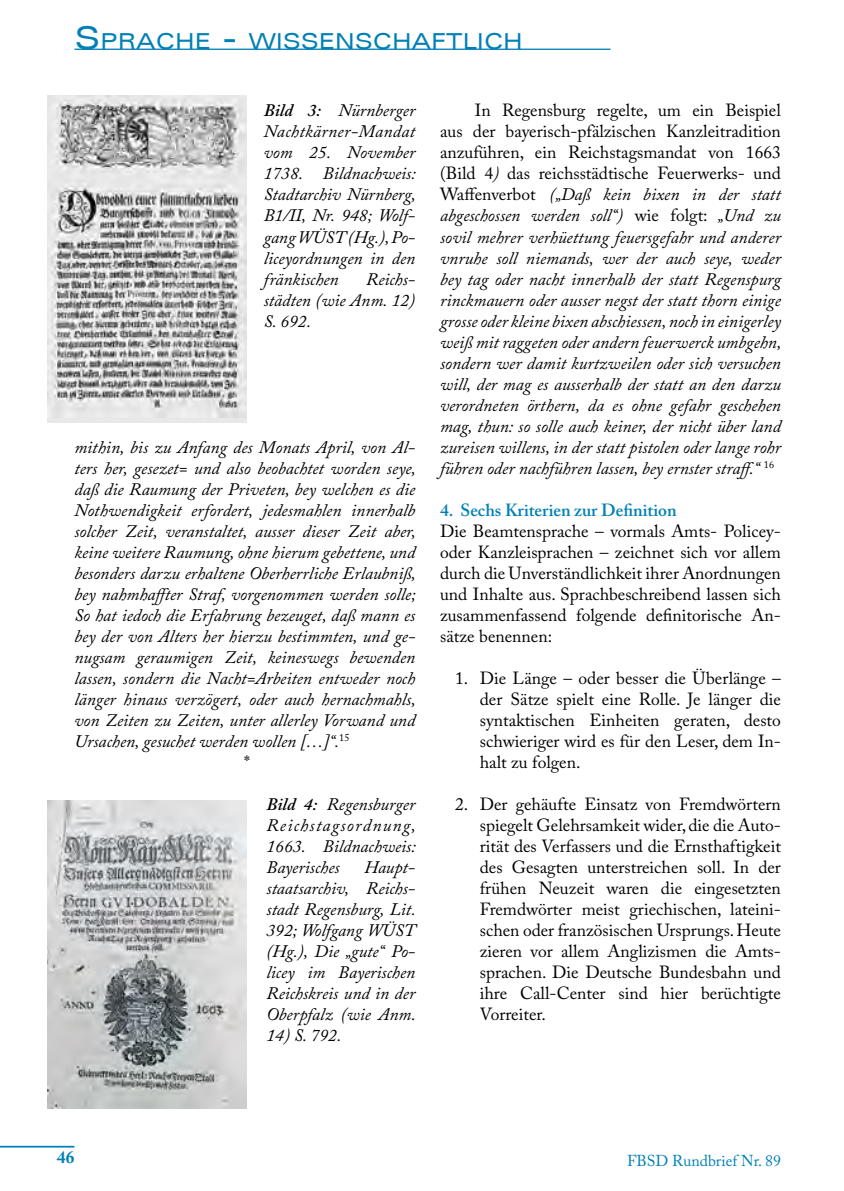
<style>
.page{position:relative;width:844px;height:1191px;background:#fff}
.page>*{position:absolute;margin:0;border:0;box-sizing:border-box;transform-origin:0 0}
.t1{font:expanded 22.05px "Univers";color:#0080b5}
.t2{font:italic 17.5px/21px "Adobe Caslon Pro";color:#000;text-align:justify}
.t3{font:17.5px/21px "Adobe Caslon Pro";color:#000;text-align:justify}
.t4{font:600 17.5px "Adobe Caslon Pro";color:#0080b5}
.t5{font:700 17.5px "Adobe Caslon Pro";color:#0080b5}
.t6{font:15.75px "Adobe Caslon Pro";color:#0080b5}
.s1{font-size:31.5px}
.s2{font-weight:600}
.s3{font-style:normal}
</style>
<div class="page">
<hr style="left:0;top:1145px;width:74px;height:2px;background:#0080b5">
<img style="left:48px;top:95px;width:198px;height:328px">
<img style="left:48px;top:800px;width:198px;height:308px">
<hr style="left:74px;top:49px;width:536px;height:1px;background:#0080b5">
<p class="t1" style="left:74px;top:28px;width:217px"><span class="s1">S</span>PRACHE <span class="s1">-</span> WISS</p>
<p class="t1" style="left:318px;top:28px;width:206px">ENSCHAFTLICH</p>
<p class="t2" style="left:264px;top:100px;width:153px"><span class="s2">Bild 3:</span> Nürnberger Nachtkärner-Mandat vom 25. November 1738. Bildnachweis:<br>Stadtarchiv Nürnberg, B1/II, Nr. 948; Wolf&shy;gang WÜST (Hg.), Po&shy;liceyordnungen in den fränkischen</p>
<p class="t2" style="left:264px;top:268px;width:153px;text-indent:102px">Reichs&shy;städten (wie Anm. 12)<br>S. 692.</p>
<p class="t2" style="left:74px;top:436px;width:342px">mithin, bis zu Anfang des Monats April, von Al-</p>
<p class="t2" style="left:74px;top:457px;width:343px">ters her, gesezet= und also beobachtet worden seye,</p>
<p class="t2" style="left:74px;top:478px;width:342px">daß die Raumung der Priveten, bey welchen es die</p>
<p class="t2" style="left:74px;top:499px;width:342px">Nothwendigkeit erfordert, jedesmahlen innerhalb</p>
<p class="t2" style="left:74px;top:520px;width:343px">solcher Zeit, veranstaltet, ausser dieser Zeit aber,</p>
<p class="t2" style="left:74px;top:541px;width:342px">keine weitere Raumung, ohne hierum gebettene, und</p>
<p class="t2" style="left:74px;top:562px;width:343px">besonders darzu erhaltene Oberherrliche Erlaubniß,</p>
<p class="t2" style="left:74px;top:583px;width:343px">bey nahmhaffter Straf, vorgenommen werden solle;</p>
<p class="t2" style="left:74px;top:604px;width:342px">So hat iedoch die Erfahrung bezeuget, daß mann es</p>
<p class="t2" style="left:74px;top:625px;width:342px">bey der von Alters her hierzu bestimmten, und ge-</p>
<p class="t2" style="left:74px;top:646px;width:342px">nugsam geraumigen Zeit, keineswegs bewenden</p>
<p class="t2" style="left:74px;top:667px;width:342px">lassen, sondern die Nacht=Arbeiten entweder noch</p>
<p class="t2" style="left:74px;top:688px;width:343px">länger hinaus verzögert, oder auch hernachmahls,</p>
<p class="t2" style="left:74px;top:709px;width:342px">von Zeiten zu Zeiten, unter allerley Vorwand und</p>
<p class="t2" style="left:74px;top:730px;width:276px">Ursachen, gesuchet werden wollen […]“.<sup>15</sup></p>
<p class="t3" style="left:244px;top:751px;width:7px">*</p>
<p class="t2" style="left:266px;top:793px;width:151px"><span class="s2">Bild 4:</span> Regensburger Reichstagsordnung, 1663. Bildnachweis:<br>Bayerisches</p>
<p class="t2" style="left:266px;top:856px;width:151px;text-indent:98px">Haupt&shy;staatsarchiv, Reichs&shy;stadt Regensburg, Lit.<br>392; Wolfgang WÜST (Hg.), Die „gute“ Po&shy;licey im Bayerischen Reichskreis und in der Oberpfalz (wie Anm.</p>
<p class="t2" style="left:266px;top:1024px;width:76px">14) S. 792.</p>
<p class="t2" style="left:440px;top:100px;width:343px;text-indent:35px"><span class="s3">In Regensburg regelte, um ein Beispiel aus der bayerisch-pfälzischen Kanzleitradition anzuführen, ein Reichstagsmandat von 1663 (Bild 4</span>) <span class="s3">das reichsstädtische Feuerwerks- und Waffenverbot</span> („Daß kein bixen in der statt abgeschossen werden soll“) <span class="s3">wie folgt:</span> „Und zu sovil mehrer verhüettung feuersgefahr und anderer vnruhe soll niemands, wer der auch seye, weder bey tag oder nacht innerhalb der statt Regenspurg rinckmauern oder ausser negst der statt thorn einige grosse oder kleine bixen abschiessen, noch in einigerley weiß mit raggeten oder andern feuerwerck umbgehn, sondern wer damit kurtzweilen oder sich versuchen will, der mag es ausserhalb der statt an den darzu verordneten örthern, da es ohne gefahr geschehen mag, thun: so solle auch keiner, der nicht über land zureisen willens, in der statt pistolen oder lange rohr führen oder nachführen lassen, bey ernster straff.“ <sup>16</sup></p>
<p class="t4" style="left:440px;top:499px;width:238px">4. Sechs Kriterien zur Definition</p>
<p class="t3" style="left:440px;top:520px;width:342px">Die Beamtensprache – vormals Amts- Policey&shy;oder Kanzleisprachen – zeichnet sich vor allem durch die Unverständlichkeit ihrer Anordnungen und Inhalte aus. Sprachbeschreibend lassen sich zusammenfassend folgende definitorische An&shy;sätze benennen:</p>
<p class="t3" style="left:479px;top:667px;width:302px;text-indent:-25px">1. Die Länge – oder besser die Überlänge – der Sätze spielt eine Rolle. Je länger die syntaktischen Einheiten geraten, desto schwieriger wird es für den Leser, dem In&shy;halt zu folgen.</p>
<p class="t3" style="left:479px;top:793px;width:302px;text-indent:-25px">2. Der gehäufte Einsatz von Fremdwörtern spiegelt Gelehrsamkeit wider, die die Auto&shy;rität des Verfassers und die Ernsthaftigkeit des Gesagten unterstreichen soll. In der frühen Neuzeit waren die eingesetzten Fremdwörter meist griechischen, lateini&shy;schen oder französischen Ursprungs. Heute zieren vor allem Anglizismen die Amts&shy;sprachen. Die Deutsche Bundesbahn und ihre Call-Center sind hier berüchtigte Vorreiter.</p>
<p class="t5" style="left:57px;top:1146px;width:19px">46</p>
<p class="t6" style="left:627px;top:1151px;width:155px">FBSD Rundbrief Nr. 89</p>
</div>
